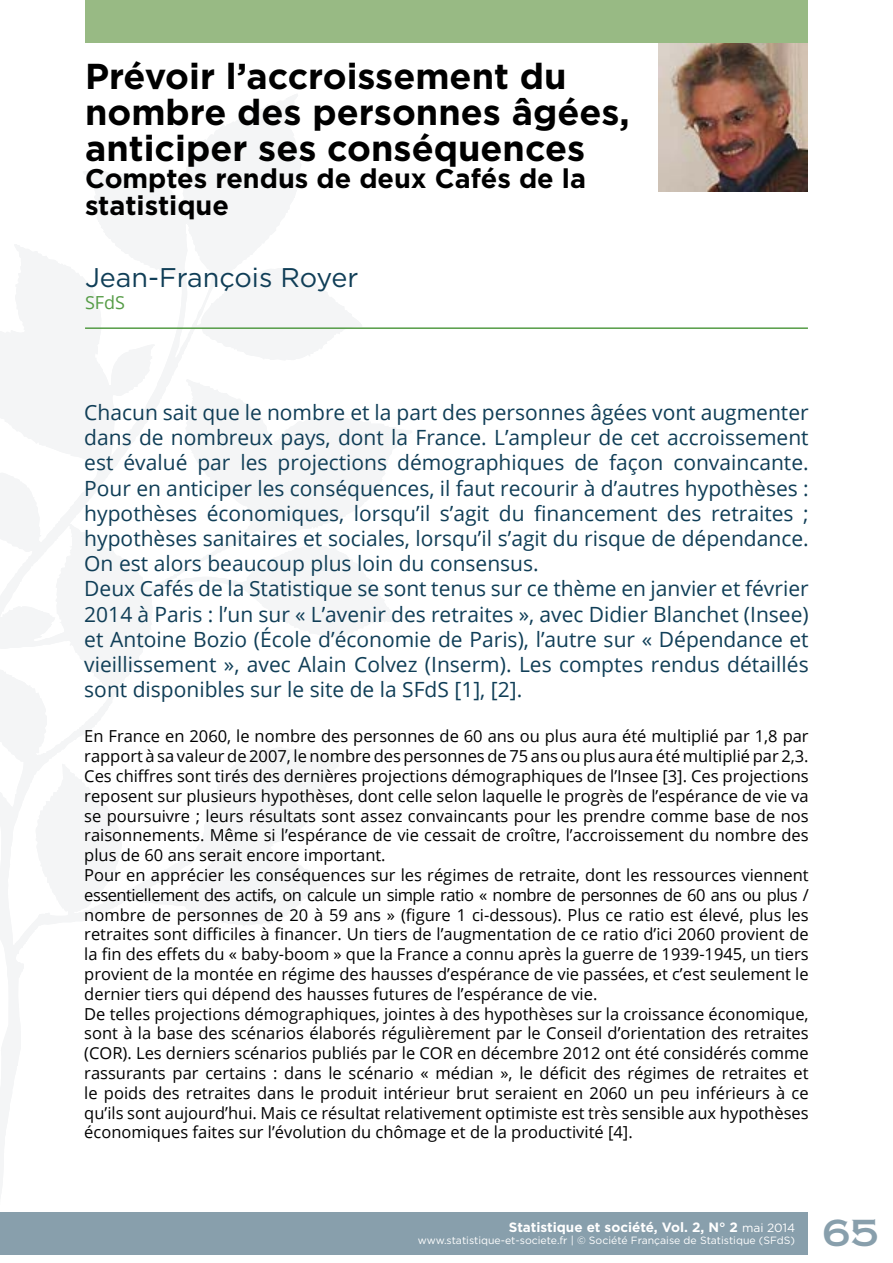
<style>
.page{position:relative;width:893px;height:1263px;background:#fff}
.page>*{position:absolute;margin:0;border:0;box-sizing:border-box;transform-origin:0 0}
.t1{font:700 36px/36px "Gotham";color:#000}
.t2{font:36px "Copperplate Gothic Std 31 AB";color:#889fac}
.t3{font:700 27px/27px "Gotham";color:#000}
.t4{font:27px "Gotham";color:#103e57}
.t5{font:21px/25.2px "Open Sans";color:#103e57}
.t6{font:18px "Open Sans";color:#559c46}
.t7{font:16.5px/19.8px "Open Sans";color:#000}
.t8{font:700 13.5px "Gotham";color:#fff}
.t9{font:10.5px "Gotham";color:#fff}
.s1{font-weight:400;font-size:12px}
</style>
<div class="page">
<div style="left:0;top:1212px;width:808px;height:42px;background:#889fac"></div>
<svg style="left:186px;top:94px;width:226px;height:351px"></svg>
<svg style="left:0;top:171px;width:396px;height:755px"></svg>
<svg style="left:0;top:839px;width:138px;height:358px"></svg>
<hr style="left:85px;top:327px;width:723px;height:2px;background:#559c46">
<img style="left:659px;top:43px;width:149px;height:149px">
<div style="left:85px;top:0;width:723px;height:43px;background:#98ba84"></div>
<h1 class="t1" style="left:85px;top:58px;width:546px">Prévoir l’accroissement du nombre des personnes âgées, anticiper ses conséquences</h1>
<h2 class="t3" style="left:85px;top:165px;width:502px">Comptes rendus de deux Cafés de la statistique</h2>
<h2 class="t4" style="left:85px;top:260px;width:275px">Jean-François Royer</h2>
<p class="t6" style="left:85px;top:290px;width:42px">SFdS</p>
<p class="t5" style="left:84px;top:399px;width:726px">Chacun sait que le nombre et la part des personnes âgées vont augmenter dans de nombreux pays, dont la France. L’ampleur de cet accroissement est évalué par les projections démographiques de façon convaincante.<br>Pour en anticiper les conséquences, il faut recourir à d’autres hypothèses : hypothèses économiques, lorsqu’il s’agit du financement des retraites ; hypothèses sanitaires et sociales, lorsqu’il s’agit du risque de dépendance.<br>On est alors beaucoup plus loin du consensus.<br>Deux Cafés de la Statistique se sont tenus sur ce thème en janvier et février 2014 à Paris : l’un sur « L’avenir des retraites », avec Didier Blanchet (Insee) et Antoine Bozio (École d’économie de Paris), l’autre sur « Dépendance et vieillissement », avec Alain Colvez (Inserm). Les comptes rendus détaillés sont disponibles sur le site de la SFdS [1], [2].</p>
<p class="t7" style="left:84px;top:726px;width:726px">En France en 2060, le nombre des personnes de 60 ans ou plus aura été multiplié par 1,8 par rapport à sa valeur de 2007, le nombre des personnes de 75 ans ou plus aura été multiplié par 2,3.<br>Ces chiffres sont tirés des dernières projections démographiques de l’Insee [3]. Ces projections reposent sur plusieurs hypothèses, dont celle selon laquelle le progrès de l’espérance de vie va se poursuivre ; leurs résultats sont assez convaincants pour les prendre comme base de nos raisonnements. Même si l’espérance de vie cessait de croître, l’accroissement du nombre des plus de 60 ans serait encore important.<br>Pour en apprécier les conséquences sur les régimes de retraite, dont les ressources viennent essentiellement des actifs, on calcule un simple ratio « nombre de personnes de 60 ans ou plus / nombre de personnes de 20 à 59 ans » (figure 1 ci-dessous). Plus ce ratio est élevé, plus les retraites sont difficiles à financer. Un tiers de l’augmentation de ce ratio d’ici 2060 provient de la fin des effets du « baby-boom » que la France a connu après la guerre de 1939-1945, un tiers provient de la montée en régime des hausses d’espérance de vie passées, et c’est seulement le dernier tiers qui dépend des hausses futures de l’espérance de vie.<br>De telles projections démographiques, jointes à des hypothèses sur la croissance économique, sont à la base des scénarios élaborés régulièrement par le Conseil d’orientation des retraites (COR). Les derniers scénarios publiés par le COR en décembre 2012 ont été considérés comme rassurants par certains : dans le scénario « médian », le déficit des régimes de retraites et le poids des retraites dans le produit intérieur brut seraient en 2060 un peu inférieurs à ce qu’ils sont aujourd’hui. Mais ce résultat relativement optimiste est très sensible aux hypothèses économiques faites sur l’évolution du chômage et de la productivité [4].</p>
<p class="t8" style="left:509px;top:1218px;width:288px">Statistique et société, Vol. 2, N° 2 <span class="s1">mai 2014</span></p>
<p class="t9" style="left:418px;top:1234px;width:379px">www.statistique-et-societe.fr | © Société Française de Statistique (SFdS)</p>
<h1 class="t2" style="left:822px;top:1212px;width:58px">65</h1>
</div>
